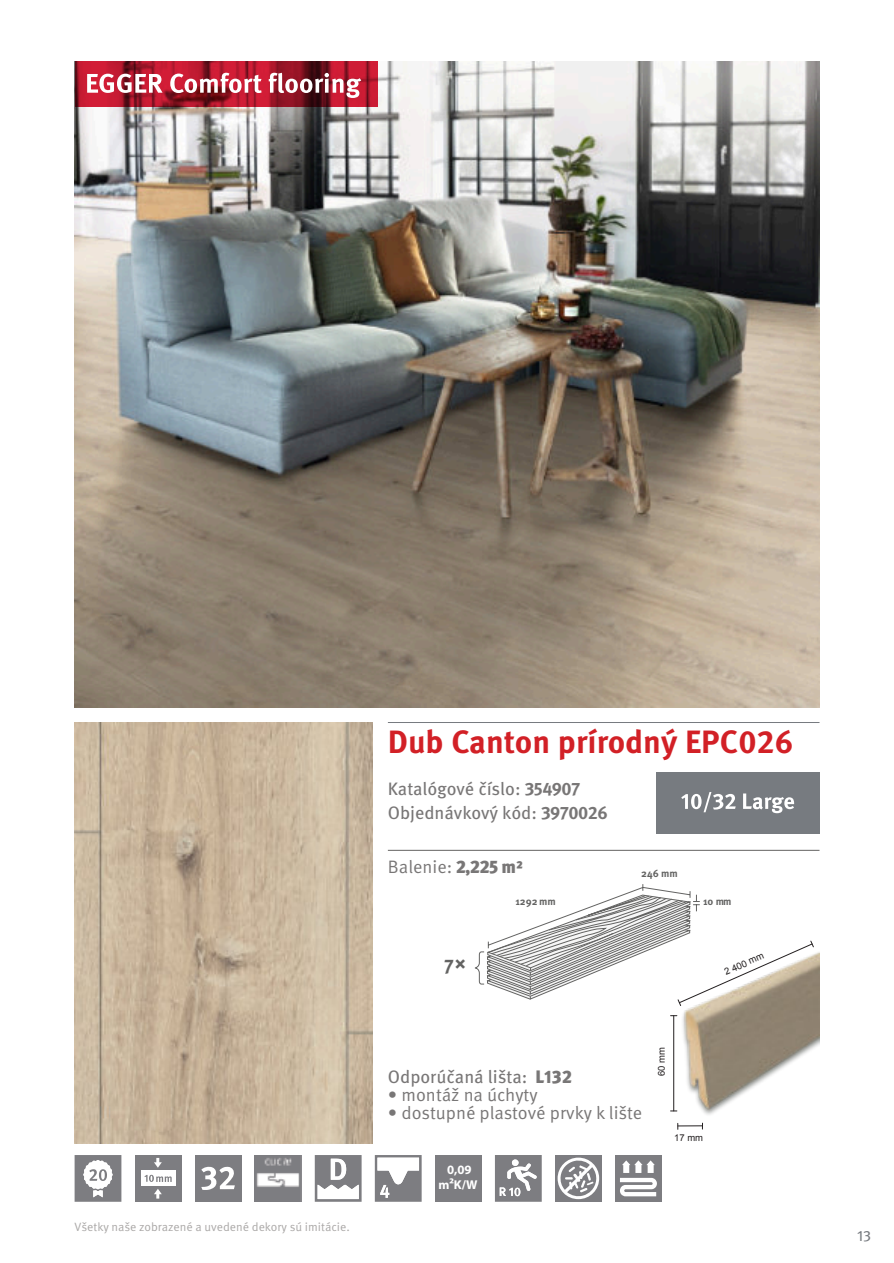
<style>
.page{position:relative;width:894px;height:1263px;background:#fff}
.page>*{position:absolute;margin:0;border:0;box-sizing:border-box;transform-origin:0 0}
.t1{font:700 32.25px "Meta Pro";color:#d22026}
.t2{font:700 19.8px "Meta Pro";color:#636362}
.t3{font:18px/24.2px "Meta Pro";color:#787676}
.t4{font:18px "Meta Pro";color:#787676}
.t5{font:15px "Meta Pro";color:#777b80}
.t6{font:700 12.75px/15.3px "Myriad Pro";color:#fff;text-align:center}
.t7{font:12px "Meta Pro";color:#aaa8a7}
.t8{font:700 10.35px "Meta Pro";color:#636362}
.t9{font:9.45px "Arial";color:#231f20}
.s1{font-weight:700}
.s2{font-weight:900}
</style>
<div class="page">
<img style="left:75px;top:61px;width:744px;height:647px">
<svg style="left:75px;top:61px;width:302px;height:46px;background:#a8162a"></svg>
<svg style="left:87px;top:74px;width:75px;height:19px"></svg>
<svg style="left:170px;top:73px;width:91px;height:20px"></svg>
<svg style="left:268px;top:73px;width:93px;height:25px"></svg>
<hr style="left:388px;top:722px;width:431px;height:1px;background:#777b80">
<img style="left:75px;top:722px;width:297px;height:421px">
<img style="left:674px;top:952px;width:145px;height:178px">
<svg style="left:677px;top:1123px;width:26px;height:6px"></svg>
<hr style="left:673px;top:1016px;width:1px;height:95px;background:#231f20">
<svg style="left:475px;top:884px;width:338px;height:122px"></svg>
<div style="left:434px;top:1155px;width:47px;height:47px;background:#7d7d81"></div>
<svg style="left:495px;top:1155px;width:46px;height:47px"></svg>
<svg style="left:75px;top:1155px;width:46px;height:47px"></svg>
<svg style="left:374px;top:1155px;width:47px;height:47px"></svg>
<div style="left:135px;top:1155px;width:46px;height:47px;background:#7d7d81"></div>
<svg style="left:154px;top:1158px;width:8px;height:10px"></svg>
<svg style="left:154px;top:1189px;width:8px;height:9px"></svg>
<div style="left:141px;top:1170px;width:34px;height:16px;background:#fff"></div>
<svg style="left:144px;top:1175px;width:28px;height:7px"></svg>
<div style="left:554px;top:1155px;width:47px;height:47px;background:#7d7d81"></div>
<svg style="left:557px;top:1157px;width:42px;height:42px"></svg>
<svg style="left:314px;top:1155px;width:47px;height:47px"></svg>
<div style="left:614px;top:1155px;width:47px;height:47px;background:#7d7d81"></div>
<svg style="left:620px;top:1160px;width:37px;height:36px"></svg>
<img style="left:255px;top:1155px;width:46px;height:47px">
<div style="left:195px;top:1155px;width:46px;height:47px;background:#7d7d81"></div>
<svg style="left:201px;top:1166px;width:34px;height:24px"></svg>
<hr style="left:388px;top:850px;width:431px;height:1px;background:#646362">
<div style="left:655px;top:772px;width:164px;height:61px;background:#777b80"></div>
<svg style="left:681px;top:792px;width:54px;height:20px"></svg>
<svg style="left:743px;top:793px;width:50px;height:20px"></svg>
<p class="t7" style="left:75px;top:1221px;width:276px">Všetky naše zobrazené a uvedené dekory sú imitácie.</p>
<h1 class="t1" style="left:388px;top:729px;width:407px">Dub Canton prírodný EPC026</h1>
<p class="t3" style="left:388px;top:778px;width:221px">Katalógové číslo: <span class="s1">354907<br></span>Objednávkový kód: <span class="s1">3970026</span></p>
<p class="t4" style="left:388px;top:859px;width:137px">Balenie: <span class="s2">2,225 m²</span></p>
<p class="t8" style="left:641px;top:869px;width:38px">246 mm</p>
<p class="t8" style="left:515px;top:897px;width:42px">1292 mm</p>
<p class="t2" style="left:444px;top:955px;width:24px">7×</p>
<p class="t8" style="left:703px;top:897px;width:30px">10 mm</p>
<p class="t9" style="left:723px;top:968px;width:43px;rotate:-23deg">2 400 mm</p>
<p class="t3" style="left:388px;top:1066px;width:185px">Odporúčaná lišta: <span class="s2">L132</span></p>
<p class="t4" style="left:388px;top:1087px;width:151px">• montáž na úchyty</p>
<p class="t4" style="left:388px;top:1105px;width:256px">• dostupné plastové prvky k lište</p>
<p class="t9" style="left:657px;top:1076px;width:30px;rotate:-90deg">60 mm</p>
<p class="t6" style="left:438px;top:1163px;width:40px">0,09 m²K/W</p>
<p class="t9" style="left:674px;top:1134px;width:30px">17 mm</p>
<p class="t5" style="left:856px;top:1230px;width:15px">13</p>
</div>
